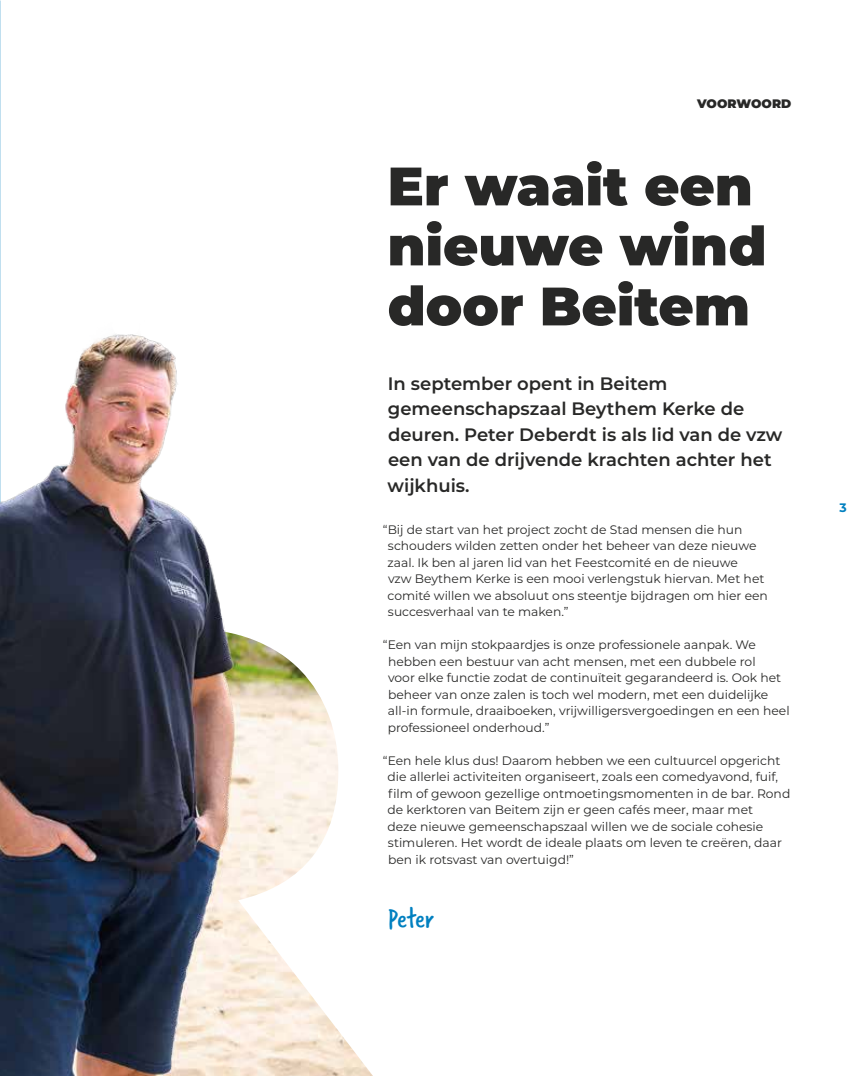
<style>
.page{position:relative;width:868px;height:1076px;background:#fff}
.page>*{position:absolute;margin:0;border:0;box-sizing:border-box;transform-origin:0 0}
.t1{font:900 54px/60px "Montserrat";color:#282827}
.t2{font:30px "Verveine";letter-spacing:-.02em;color:#0080c0}
.t3{font:600 18px/25.5px "Montserrat";color:#282827}
.t4{font:12.3px/16.5px "Montserrat";color:#282827}
.t5{font:900 12.3px "Montserrat";color:#282827}
.t6{font:700 12.3px "Montserrat";color:#0080c0}
</style>
<div class="page">
<img style="left:0;top:102px;width:373px;height:974px">
<p class="t5" style="left:697px;top:94px;width:96px">VOORWOORD</p>
<h1 class="t1" style="left:387px;top:153px;width:380px">Er waait een nieuwe wind door Beitem</h1>
<h3 class="t3" style="left:387px;top:370px;width:396px">In september opent in Beitem gemeenschapszaal Beythem Kerke de deuren. Peter Deberdt is als lid van de vzw een van de drijvende krachten achter het wijkhuis.</h3>
<p class="t4" style="left:387px;top:520px;width:382px;text-indent:-5px">“Bij de start van het project zocht de Stad mensen die hun schouders wilden zetten onder het beheer van deze nieuwe zaal. Ik ben al jaren lid van het Feestcomité en de nieuwe<br>vzw Beythem Kerke is een mooi verlengstuk hiervan. Met het comité willen we absoluut ons steentje bijdragen om hier een succesverhaal van te maken.”</p>
<p class="t4" style="left:387px;top:636px;width:403px;text-indent:-5px">“Een van mijn stokpaardjes is onze professionele aanpak. We hebben een bestuur van acht mensen, met een dubbele rol<br>voor elke functie zodat de continuïteit gegarandeerd is. Ook het beheer van onze zalen is toch wel modern, met een duidelijke all-in formule, draaiboeken, vrijwilligersvergoedingen en een heel professioneel onderhoud.”</p>
<p class="t4" style="left:387px;top:751px;width:404px;text-indent:-5px">“Een hele klus dus! Daarom hebben we een cultuurcel opgericht die allerlei activiteiten organiseert, zoals een comedyavond, fuif, film of gewoon gezellige ontmoetingsmomenten in de bar. Rond de kerktoren van Beitem zijn er geen cafés meer, maar met<br>deze nieuwe gemeenschapszaal willen we de sociale cohesie stimuleren. Het wordt de ideale plaats om leven te creëren, daar ben ik rotsvast van overtuigd!”</p>
<h2 class="t2" style="left:387px;top:897px;width:48px">Peter</h2>
<p class="t6" style="left:839px;top:499px;width:9px">3</p>
</div>
